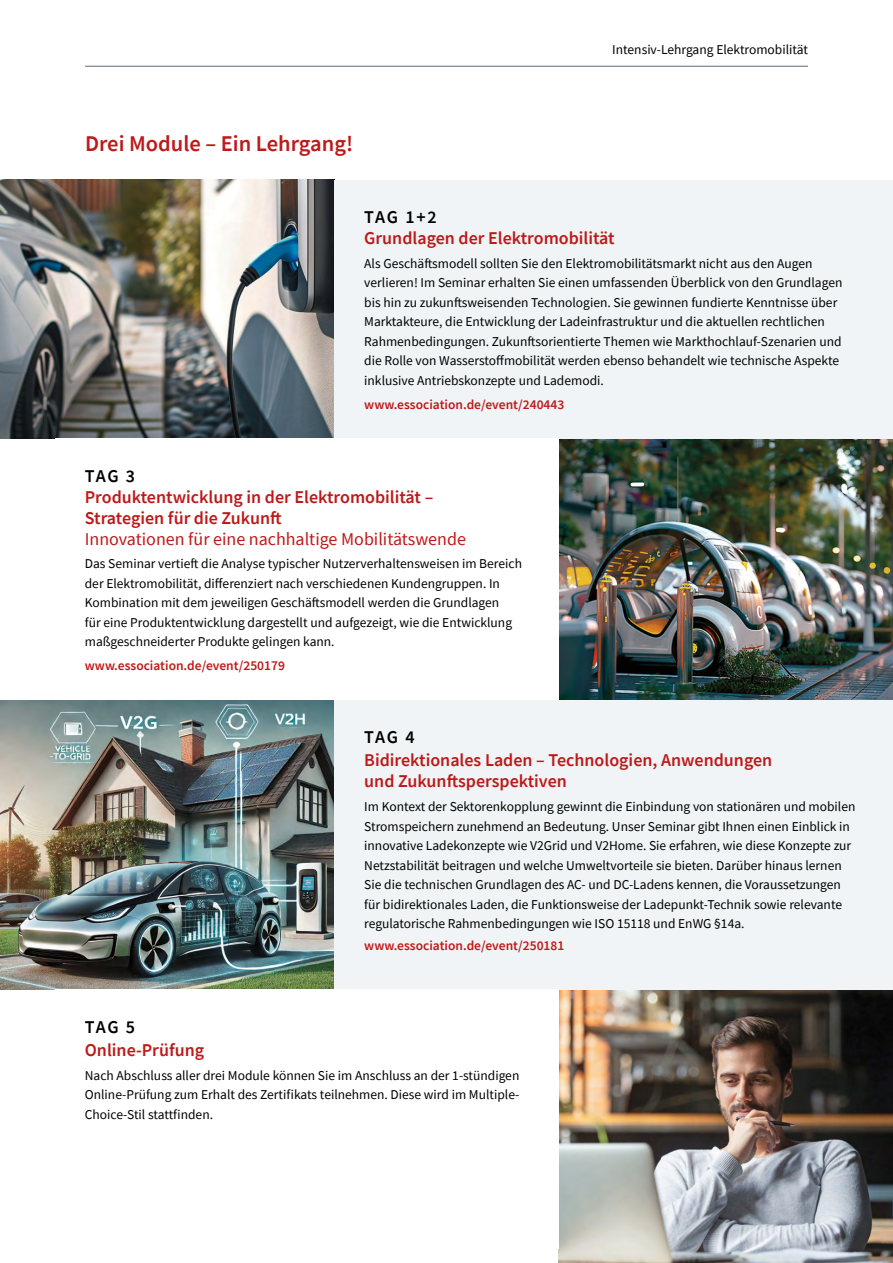
<style>
.page{position:relative;width:893px;height:1263px;background:#fff}
.page>*{position:absolute;margin:0;border:0;box-sizing:border-box;transform-origin:0 0}
.t1{font:600 22.5px "Source Sans Pro";color:#be1919}
.t2{font:600 18px/21px "Source Sans Pro";color:#be1919}
.t3{font:18px "Source Sans Pro";color:#be1919}
.t4{font:600 18px "Source Sans Pro";letter-spacing:.075em;color:#000}
.t5{font:13.5px/19.5px "Source Sans Pro";color:#000}
.t6{font:600 13.5px "Source Sans Pro";color:#be1919}
</style>
<div class="page">
<img style="left:0;top:180px;width:334px;height:258px">
<img style="left:0;top:700px;width:334px;height:289px">
<img style="left:559px;top:438px;width:334px;height:262px">
<img style="left:558px;top:989px;width:335px;height:274px">
<div style="left:334px;top:180px;width:559px;height:258px;background:#f0f4f6"></div>
<div style="left:334px;top:700px;width:559px;height:289px;background:#f0f4f6"></div>
<hr style="left:85px;top:66px;width:723px;height:1px;background:#5a6976">
<p class="t5" style="left:612px;top:40px;width:197px">Intensiv-Lehrgang Elektromobilität</p>
<h1 class="t1" style="left:85px;top:129px;width:270px">Drei Module – Ein Lehrgang!</h1>
<h2 class="t4" style="left:364px;top:205px;width:74px">TAG 1+2</h2>
<h2 class="t2" style="left:364px;top:227px;width:252px">Grundlagen der Elektromobilität</h2>
<p class="t5" style="left:364px;top:254px;width:480px">Als Geschäftsmodell sollten Sie den Elektromobilitätsmarkt nicht aus den Augen verlieren! Im Seminar erhalten Sie einen umfassenden Überblick von den Grundlagen bis hin zu zukunftsweisenden Technologien. Sie gewinnen fundierte Kenntnisse über Marktakteure, die Entwicklung der Ladeinfrastruktur und die aktuellen rechtlichen Rahmenbedingungen. Zukunftsorientierte Themen wie Markthochlauf-Szenarien und die Rolle von Wasserstoffmobilität werden ebenso behandelt wie technische Aspekte inklusive Antriebskonzepte und Lademodi.</p>
<p class="t6" style="left:364px;top:395px;width:202px">www.essociation.de/event/240443</p>
<h2 class="t4" style="left:85px;top:464px;width:52px">TAG 3</h2>
<h2 class="t2" style="left:85px;top:486px;width:350px">Produktentwicklung in der Elektromobilität –<br>Strategien für die Zukunft</h2>
<h2 class="t3" style="left:85px;top:527px;width:383px">Innovationen für eine nachhaltige Mobilitätswende</h2>
<p class="t5" style="left:85px;top:554px;width:439px">Das Seminar vertieft die Analyse typischer Nutzerverhaltensweisen im Bereich der Elektromobilität, differenziert nach verschiedenen Kundengruppen. In Kombination mit dem jeweiligen Geschäftsmodell werden die Grundlagen<br>für eine Produktentwicklung dargestellt und aufgezeigt, wie die Entwicklung maßgeschneiderter Produkte gelingen kann.</p>
<p class="t6" style="left:85px;top:657px;width:202px">www.essociation.de/event/250179</p>
<h2 class="t4" style="left:364px;top:725px;width:52px">TAG 4</h2>
<h2 class="t2" style="left:364px;top:750px;width:410px">Bidirektionales Laden – Technologien, Anwendungen und Zukunftsperspektiven</h2>
<p class="t5" style="left:364px;top:797px;width:493px">Im Kontext der Sektorenkopplung gewinnt die Einbindung von stationären und mobilen Stromspeichern zunehmend an Bedeutung. Unser Seminar gibt Ihnen einen Einblick in innovative Ladekonzepte wie V2Grid und V2Home. Sie erfahren, wie diese Konzepte zur Netzstabilität beitragen und welche Umweltvorteile sie bieten. Darüber hinaus lernen Sie die technischen Grundlagen des AC- und DC-Ladens kennen, die Voraussetzungen für bidirektionales Laden, die Funktionsweise der Ladepunkt-Technik sowie relevante regulatorische Rahmenbedingungen wie ISO 15118 und EnWG §14a.</p>
<p class="t6" style="left:364px;top:936px;width:202px">www.essociation.de/event/250181</p>
<h2 class="t4" style="left:85px;top:1015px;width:52px">TAG 5</h2>
<h2 class="t2" style="left:85px;top:1039px;width:121px">Online-Prüfung</h2>
<p class="t5" style="left:85px;top:1065px;width:436px;text-align:justify">Nach Abschluss aller drei Module können Sie im Anschluss an der 1-stündigen Online-Prüfung zum Erhalt des Zertifikats teilnehmen. Diese wird im Multiple-Choice-Stil stattfinden.</p>
</div>
